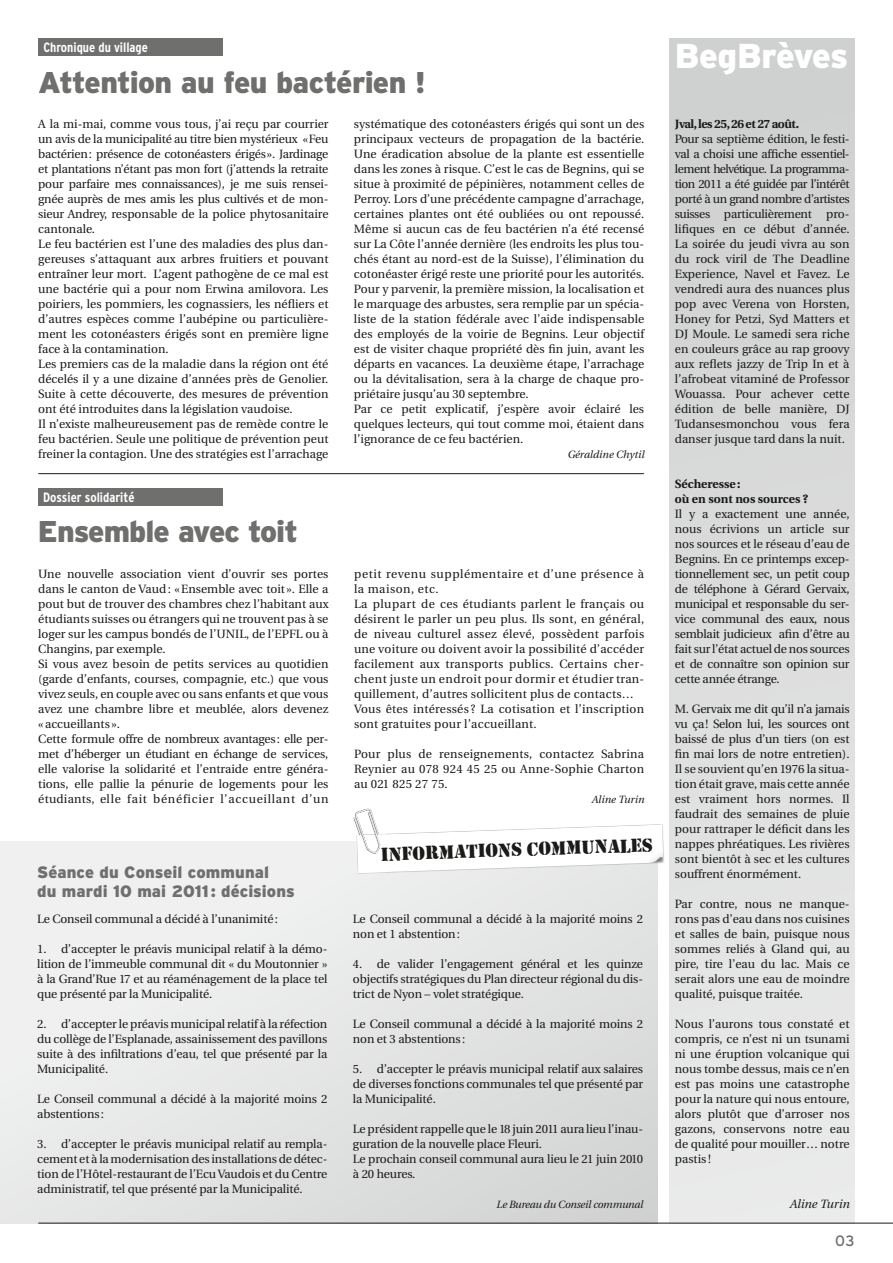
<style>
.page{position:relative;width:893px;height:1263px;background:#fff}
.page>*{position:absolute;margin:0;border:0;box-sizing:border-box;transform-origin:0 0}
.t1{font:900 34.5px "Interstate";letter-spacing:-.015em;color:#fff}
.t2{font:900 30px "Interstate";letter-spacing:-.03em;color:#6f6f6e}
.t3{font:19.65px "Stencil";color:#1a1a18}
.t4{font:900 16.5px/19.5px "Interstate";letter-spacing:.005em;color:#6f6f6e}
.t5{font:15px "Interstate";color:#6f6f6e}
.t6{font:700 condensed 13.5px "Interstate";color:#fff}
.t7{font:12px/15px "Utopia";color:#1a1a18;text-align:justify}
.t8{font:12px/15px "Utopia";letter-spacing:.02em;color:#1a1a18}
.t9{font:700 12px/15px "Utopia";color:#1a1a18}
.t10{font:700 12px "Utopia";letter-spacing:-.04em;color:#1a1a18}
.t11{font:italic 12px "Utopia";color:#1a1a18}
.t12{font:italic 10.5px "Utopia";letter-spacing:-.02em;color:#1a1a18}
.t13{font:italic 10.5px "Utopia";color:#1a1a18}
</style>
<div class="page">
<div style="left:670px;top:38px;width:185px;height:1185px;background:linear-gradient(to right,#dcdcdc,#ddd)"></div>
<div style="left:0;top:841px;width:658px;height:382px;background:linear-gradient(to right,#f0f0f0,#dadbdb)"></div>
<hr style="left:38px;top:473px;width:606px;height:1px;background:#1a1a18">
<div style="left:38px;top:38px;width:185px;height:17px;background:#6f6f6e"></div>
<div style="left:38px;top:488px;width:185px;height:17px;background:#6f6f6e"></div>
<svg style="left:353px;top:808px;width:311px;height:66px"></svg>
<hr style="left:38px;top:1223px;width:855px;height:1px;background:#1a1a18">
<p class="t6" style="left:43px;top:39px;width:106px">Chronique du village</p>
<h2 class="t2" style="left:38px;top:65px;width:389px">Attention au feu bactérien !</h2>
<p class="t7" style="left:38px;top:117px;width:292px;text-align:left">A la mi-mai, comme vous tous, j’ai reçu par courrier un avis de la municipalité au titre bien mystérieux «Feu bactérien: présence de cotonéasters érigés». Jardinage et plantations n’étant pas mon fort (j’attends la retraite pour parfaire mes connaissances), je me suis rensei&shy;gnée auprès de mes amis les plus cultivés et de mon&shy;sieur Andrey, responsable de la police phytosanitaire cantonale.<br>Le feu bactérien est l’une des maladies des plus dan&shy;gereuses s’attaquant aux arbres fruitiers et pouvant entraîner leur mort. L’agent pathogène de ce mal est une bactérie qui a pour nom Erwina amilovora. Les poiriers, les pommiers, les cognassiers, les néfliers et d’autres espèces comme l’aubépine ou particulière&shy;ment les cotonéasters érigés sont en première ligne face à la contamination.<br>Les premiers cas de la maladie dans la région ont été décelés il y a une dizaine d’années près de Genolier.<br>Suite à cette découverte, des mesures de prévention ont été introduites dans la législation vaudoise.<br>Il n’existe malheureusement pas de remède contre le feu bactérien. Seule une politique de prévention peut freiner la contagion. Une des stratégies est l’arrachage</p>
<p class="t7" style="left:354px;top:117px;width:292px;text-align:left">systématique des cotonéasters érigés qui sont un des principaux vecteurs de propagation de la bactérie.<br>Une éradication absolue de la plante est essentielle dans les zones à risque. C’est le cas de Begnins, qui se situe à proximité de pépinières, notamment celles de Perroy. Lors d’une précédente campagne d’arrachage, certaines plantes ont été oubliées ou ont repoussé.<br>Même si aucun cas de feu bactérien n’a été recensé sur La Côte l’année dernière (les endroits les plus tou&shy;chés étant au nord-est de la Suisse), l’élimination du cotonéaster érigé reste une priorité pour les autorités.<br>Pour y parvenir, la première mission, la localisation et le marquage des arbustes, sera remplie par un spécia&shy;liste de la station fédérale avec l’aide indispensable des employés de la voirie de Begnins. Leur objectif est de visiter chaque propriété dès fin juin, avant les départs en vacances. La deuxième étape, l’arrachage ou la dévitalisation, sera à la charge de chaque pro&shy;priétaire jusqu’au 30 septembre.<br>Par ce petit explicatif, j’espère avoir éclairé les quelques lecteurs, qui tout comme moi, étaient dans l’ignorance de ce feu bactérien.</p>
<p class="t13" style="left:567px;top:449px;width:78px">Géraldine Chytil</p>
<p class="t6" style="left:43px;top:490px;width:93px">Dossier solidarité</p>
<h2 class="t2" style="left:38px;top:515px;width:262px">Ensemble avec toit</h2>
<p class="t7" style="left:38px;top:567px;width:292px;text-align:left">Une nouvelle association vient d’ouvrir ses portes dans le canton de Vaud: «Ensemble avec toit ». Elle a pout but de trouver des chambres chez l’habitant aux étudiants suisses ou étrangers qui ne trouvent pas à se loger sur les campus bondés de l’UNIL, de l’EPFL ou à Changins, par exemple.<br>Si vous avez besoin de petits services au quotidien (garde d’enfants, courses, compagnie, etc.) que vous vivez seuls, en couple avec ou sans enfants et que vous avez une chambre libre et meublée, alors devenez «accueillants ».<br>Cette formule offre de nombreux avantages: elle per&shy;met d’héberger un étudiant en échange de services, elle valorise la solidarité et l’entraide entre généra&shy;tions, elle pallie la pénurie de logements pour les étudiants, elle fait bénéficier l’accueillant d’un</p>
<p class="t8" style="left:354px;top:567px;width:292px">petit revenu supplémentaire et d’une présence à la maison, etc.<br>La plupart de ces étudiants parlent le français ou désirent le parler un peu plus. Ils sont, en général, de niveau culturel assez élevé, possèdent parfois une voiture ou doivent avoir la possibilité d’accéder facilement aux transports publics. Certains cher&shy;chent juste un endroit pour dormir et étudier tran&shy;quillement, d’autres sollicitent plus de contacts… Vous êtes intéressés ? La cotisation et l’inscription sont gratuites pour l’accueillant.</p>
<p class="t7" style="left:354px;top:747px;width:292px">Pour plus de renseignements, contactez Sabrina Reynier au 078 924 45 25 ou Anne-Sophie Charton au 021 825 27 75.</p>
<p class="t13" style="left:592px;top:794px;width:54px">Aline Turin</p>
<h3 class="t4" style="left:37px;top:862px;width:259px">Séance du Conseil communal<br>du mardi 10 mai 2011 : décisions</h3>
<p class="t7" style="left:37px;top:912px;width:242px">Le Conseil communal a décidé à l’unanimité:</p>
<p class="t7" style="left:37px;top:942px;width:292px">1. d’accepter le préavis municipal relatif à la démo&shy;lition de l’immeuble communal dit « du Moutonnier » à la Grand’Rue 17 et au réaménagement de la place tel que présenté par la Municipalité.</p>
<p class="t7" style="left:37px;top:1017px;width:292px">2. d’accepter le préavis municipal relatif à la réfection du collège de l’Esplanade, assainissement des pavillons suite à des infiltrations d’eau, tel que présenté par la Municipalité.</p>
<p class="t7" style="left:37px;top:1092px;width:292px">Le Conseil communal a décidé à la majorité moins 2 abstentions:</p>
<p class="t7" style="left:37px;top:1137px;width:292px">3. d’accepter le préavis municipal relatif au rempla&shy;cement et à la modernisation des installations de détec&shy;tion de l’Hôtel-restaurant de l’Ecu Vaudois et du Centre administratif, tel que présenté par la Municipalité.</p>
<h3 class="t3" style="left:380px;top:843px;width:274px;rotate:-2deg">informations communales</h3>
<p class="t7" style="left:353px;top:912px;width:292px">Le Conseil communal a décidé à la majorité moins 2 non et 1 abstention:</p>
<p class="t7" style="left:353px;top:957px;width:292px">4. de valider l’engagement général et les quinze objectifs stratégiques du Plan directeur régional du dis&shy;trict de Nyon – volet stratégique.</p>
<p class="t7" style="left:353px;top:1017px;width:292px">Le Conseil communal a décidé à la majorité moins 2 non et 3 abstentions:</p>
<p class="t7" style="left:353px;top:1062px;width:292px">5. d’accepter le préavis municipal relatif aux salaires de diverses fonctions communales tel que présenté par la Municipalité.</p>
<p class="t7" style="left:353px;top:1122px;width:292px;text-align:left">Le président rappelle que le 18 juin 2011 aura lieu l’inau&shy;guration de la nouvelle place Fleuri.<br>Le prochain conseil communal aura lieu le 21 juin 2010 à 20 heures.</p>
<p class="t12" style="left:496px;top:1199px;width:148px">Le Bureau du Conseil communal</p>
<h1 class="t1" style="left:675px;top:36px;width:175px">BegBrèves</h1>
<p class="t10" style="left:675px;top:117px;width:126px">Jval, les 25, 26 et 27 août.</p>
<p class="t7" style="left:675px;top:132px;width:176px">Pour sa septième édition, le festi&shy;val a choisi une affiche essentiel&shy;lement helvétique. La programma&shy;tion 2011 a été guidée par l’intérêt porté à un grand nombre d’artistes suisses particulièrement pro&shy;lifiques en ce début d’année.<br>La soirée du jeudi vivra au son du rock viril de The Deadline Experience, Navel et Favez. Le vendredi aura des nuances plus pop avec Verena von Horsten, Honey for Petzi, Syd Matters et DJ Moule. Le samedi sera riche en couleurs grâce au rap groovy aux reflets jazzy de Trip In et à l’afrobeat vitaminé de Professor Wouassa. Pour achever cette édition de belle manière, DJ Tudansesmonchou vous fera danser jusque tard dans la nuit.</p>
<p class="t9" style="left:675px;top:477px;width:135px">Sécheresse:<br>où en sont nos sources ?</p>
<p class="t7" style="left:675px;top:507px;width:176px">Il y a exactement une année, nous écrivions un article sur nos sources et le réseau d’eau de Begnins. En ce printemps excep&shy;tionnellement sec, un petit coup de téléphone à Gérard Gervaix, municipal et responsable du ser&shy;vice communal des eaux, nous semblait judicieux afin d’être au fait sur l’état actuel de nos sources et de connaître son opinion sur cette année étrange.</p>
<p class="t7" style="left:675px;top:702px;width:176px">M. Gervaix me dit qu’il n’a jamais vu ça! Selon lui, les sources ont baissé de plus d’un tiers (on est fin mai lors de notre entretien).<br>Il se souvient qu’en 1976 la situa&shy;tion était grave, mais cette année est vraiment hors normes. Il faudrait des semaines de pluie pour rattraper le déficit dans les nappes phréatiques. Les rivières sont bientôt à sec et les cultures souffrent énormément.</p>
<p class="t7" style="left:675px;top:897px;width:176px">Par contre, nous ne manque&shy;rons pas d’eau dans nos cuisines et salles de bain, puisque nous sommes reliés à Gland qui, au pire, tire l’eau du lac. Mais ce serait alors une eau de moindre qualité, puisque traitée.</p>
<p class="t7" style="left:675px;top:1017px;width:176px">Nous l’aurons tous constaté et compris, ce n’est ni un tsunami ni une éruption volcanique qui nous tombe dessus, mais ce n’en est pas moins une catastrophe pour la nature qui nous entoure, alors plutôt que d’arroser nos gazons, conservons notre eau de qualité pour mouiller… notre pastis !</p>
<p class="t11" style="left:789px;top:1198px;width:62px">Aline Turin</p>
<p class="t5" style="left:835px;top:1232px;width:21px">03</p>
</div>
